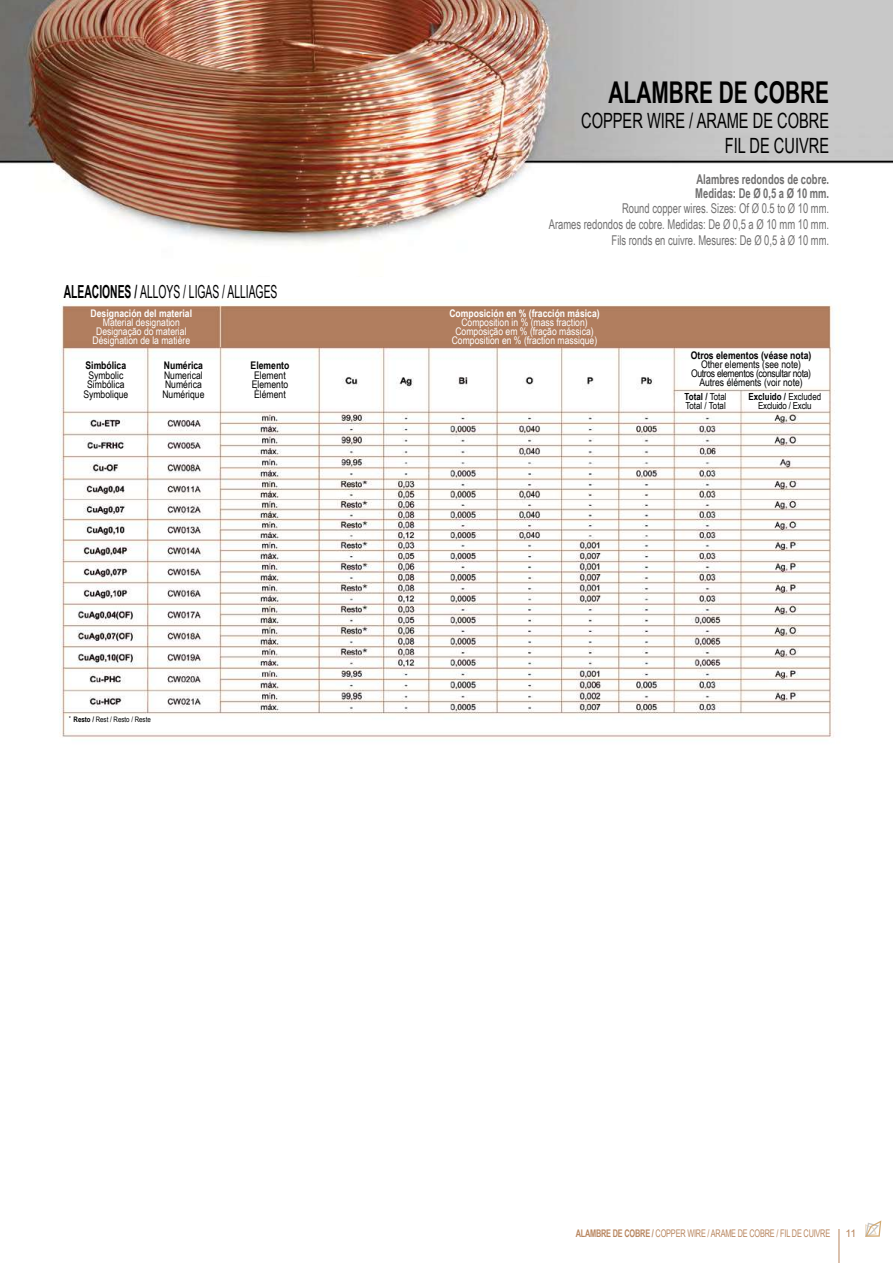
<style>
.page{position:relative;width:893px;height:1263px;background:#fff}
.page>*{position:absolute;margin:0;border:0;box-sizing:border-box;transform-origin:0 0}
.t1{font:700 30px "Arial Narrow";color:#000;scale:.85 1}
.t2{font:21px/25.2px "Arial Narrow";color:#000;text-align:right;scale:.85 1}
.t3{font:18px "Arial Narrow";color:#000;scale:.7 1}
.t4{font:13.5px/15.6px "Arial Narrow";color:#706f6f;text-align:right;scale:.85 1}
.t5{font:700 13.5px/13.5px "Arial Narrow";color:#706f6f;scale:.85 1}
.t6{font:10.5px/9.8px "Arial Narrow";color:#000;text-align:center}
.t7{font:10.5px/9px "Arial Narrow";color:#fff;text-align:center}
.t8{font:700 10.5px "Arial Narrow";color:#fff}
.t9{font:10.5px "Arial Narrow";letter-spacing:-.02em;color:#b8855e;scale:.85 1}
.t10{font:700 10.5px "Arial Narrow";color:#000}
.t11{font:10.5px "Arial";color:#b8855e}
.t12{font:9.75px/8.2px "Arial Narrow";letter-spacing:-.02em;color:#000;text-align:center}
.t13{font:9.75px/8.2px "Arial Narrow";color:#000}
.t14{font:7.5px "Arial Narrow";color:#000}
.s1{font-weight:700}
</style>
<div class="page">
<img style="left:59px;top:305px;width:823px;height:958px">
<svg style="left:865px;top:1220px;width:16px;height:17px"></svg>
<hr style="left:839px;top:1229px;width:1px;height:34px;background:#b8855e">
<img style="left:0;top:0;width:893px;height:246px">
<h3 class="t3" style="left:64px;top:278px;width:307px"><span class="s1">ALEACIONES /</span> ALLOYS / LIGAS / ALLIAGES</h3>
<p class="t8" style="left:91px;top:305px;width:103px">Designación del material</p>
<p class="t7" style="left:93px;top:317px;width:99px">Material designation<br>Designação do material<br>Désignation de la matière</p>
<p class="t10" style="left:86px;top:357px;width:42px">Simbólica</p>
<p class="t6" style="left:83px;top:370px;width:46px">Symbolic<br>Simbólica<br>Symbolique</p>
<p class="t10" style="left:164px;top:357px;width:41px">Numérica</p>
<p class="t6" style="left:162px;top:370px;width:44px;text-align:left">Numerical<br>Numérica<br>Numérique</p>
<p class="t10" style="left:251px;top:357px;width:40px">Elemento</p>
<p class="t6" style="left:252px;top:370px;width:38px;text-align:left">Element<br>Elemento<br>Èlément</p>
<p class="t14" style="left:69px;top:714px;width:83px"><sup>*</sup> <span class="s1">Resto /</span> Rest / Resto / Reste</p>
<h1 class="t1" style="left:608px;top:69px;width:261px">ALAMBRE DE COBRE</h1>
<h2 class="t2" style="left:581px;top:107px;width:293px">COPPER WIRE / ARAME DE COBRE<br>FIL DE CUIVRE</h2>
<p class="t5" style="left:695px;top:172px;width:159px">Alambres redondos de cobre.<br>Medidas: De Ø 0,5 a Ø 10 mm.</p>
<p class="t4" style="left:549px;top:200px;width:331px">Round copper wires. Sizes: Of Ø 0.5 to Ø 10 mm.<br>Arames redondos de cobre. Medidas: De Ø 0,5 a Ø 10 mm 10 mm.<br>Fils ronds en cuivre. Mesures: De Ø 0,5 à Ø 10 mm.</p>
<p class="t8" style="left:449px;top:305px;width:152px">Composición en % (fracción másica)</p>
<p class="t7" style="left:452px;top:317px;width:147px">Composition in % (mass fraction)<br>Composição em % (fração mássica)<br>Composition en % (fraction massique)</p>
<p class="t10" style="left:691px;top:347px;width:122px">Otros elementos (véase nota)</p>
<p class="t6" style="left:691px;top:359px;width:122px;line-height:9px">Other elements (see note)<br>Outros elementos (consultar nota)<br>Autres éléments (voir note)</p>
<p class="t13" style="left:685px;top:392px;width:44px"><span class="s1">Total /</span> Total<br>Total / Total</p>
<p class="t12" style="left:748px;top:392px;width:74px"><span class="s1">Excluido /</span> Excluded<br>Excluido / Exclu</p>
<p class="t9" style="left:576px;top:1225px;width:301px"><span class="s1">ALAMBRE DE COBRE /</span> COPPER WIRE / ARAME DE COBRE / FIL DE CUIVRE</p>
<p class="t11" style="left:845px;top:1226px;width:12px">11</p>
</div>
